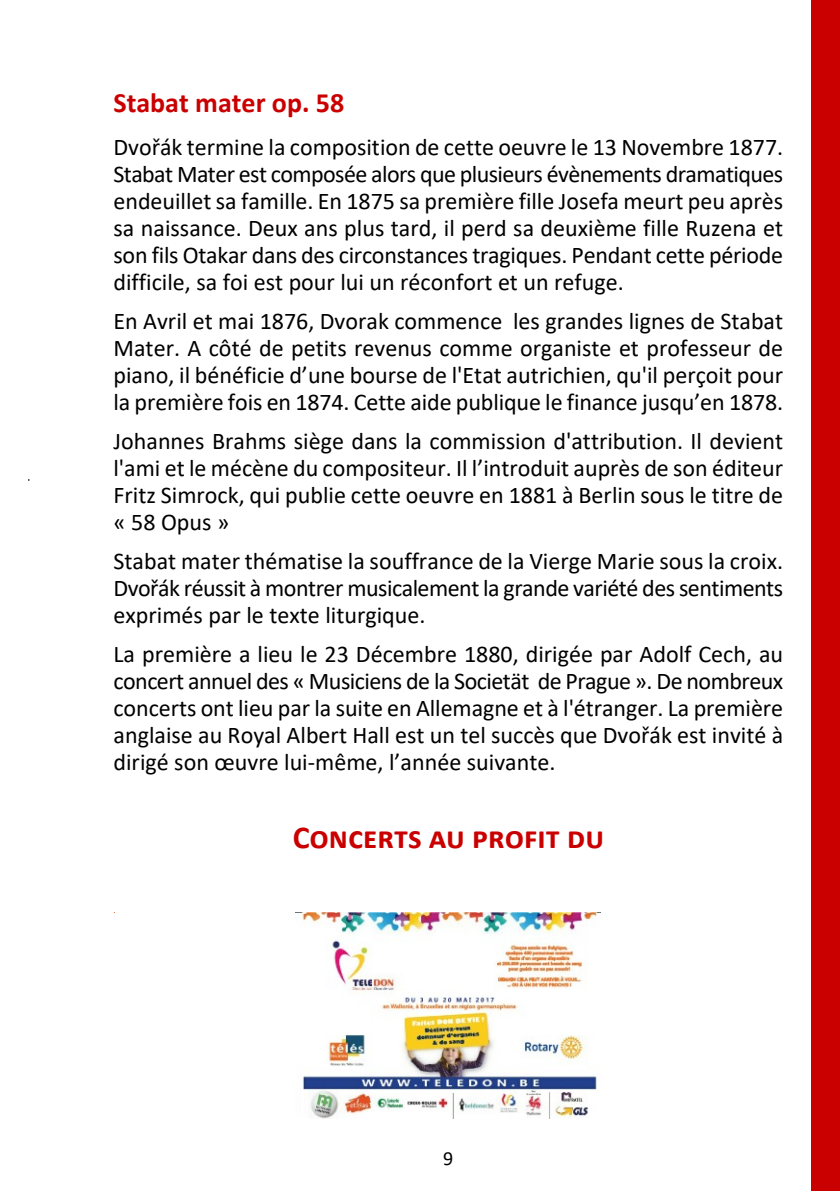
<style>
.page{position:relative;width:840px;height:1191px;background:#fff}
.page>*{position:absolute;margin:0;border:0;box-sizing:border-box;transform-origin:0 0}
.t1{font:700 32px "Calibri";color:#ca0000}
.t2{font:700 28px "Calibri";color:#ca0000}
.t3{font:24px/27px "Calibri";color:#000;text-align:justify}
.t4{font:20px "Calibri";color:#000}
</style>
<div class="page">
<div style="left:811px;top:0;width:28px;height:1191px;background:#ca0000"></div>
<img style="left:296px;top:912px;width:304px;height:206px">
<p class="t2" style="left:113px;top:91px;width:232px">Stabat mater op. 58</p>
<p class="t3" style="left:113px;top:136px;width:670px">Dvořák termine la composition de cette oeuvre le 13 Novembre 1877.<br>Stabat Mater est composée alors que plusieurs évènements dramatiques endeuillet sa famille. En 1875 sa première fille Josefa meurt peu après sa naissance. Deux ans plus tard, il perd sa deuxième fille Ruzena et son fils Otakar dans des circonstances tragiques. Pendant cette période difficile, sa foi est pour lui un réconfort et un refuge.</p>
<p class="t3" style="left:113px;top:310px;width:670px">En Avril et mai 1876, Dvorak commence les grandes lignes de Stabat Mater. A côté de petits revenus comme organiste et professeur de piano, il bénéficie d’une bourse de l'Etat autrichien, qu'il perçoit pour la première fois en 1874. Cette aide publique le finance jusqu’en 1878.</p>
<p class="t3" style="left:113px;top:430px;width:670px">Johannes Brahms siège dans la commission d'attribution. Il devient l'ami et le mécène du compositeur. Il l’introduit auprès de son éditeur Fritz Simrock, qui publie cette oeuvre en 1881 à Berlin sous le titre de « 58 Opus »</p>
<p class="t3" style="left:113px;top:550px;width:670px">Stabat mater thématise la souffrance de la Vierge Marie sous la croix.<br>Dvořák réussit à montrer musicalement la grande variété des sentiments exprimés par le texte liturgique.</p>
<p class="t3" style="left:113px;top:643px;width:670px">La première a lieu le 23 Décembre 1880, dirigée par Adolf Cech, au concert annuel des « Musiciens de la Societät de Prague ». De nombreux concerts ont lieu par la suite en Allemagne et à l'étranger. La première anglaise au Royal Albert Hall est un tel succès que Dvořák est invité à dirigé son œuvre lui-même, l’année suivante.</p>
<h1 class="t1" style="left:292px;top:824px;width:313px">Concerts au profit du</h1>
<p class="t4" style="left:443px;top:1150px;width:12px">9</p>
</div>
